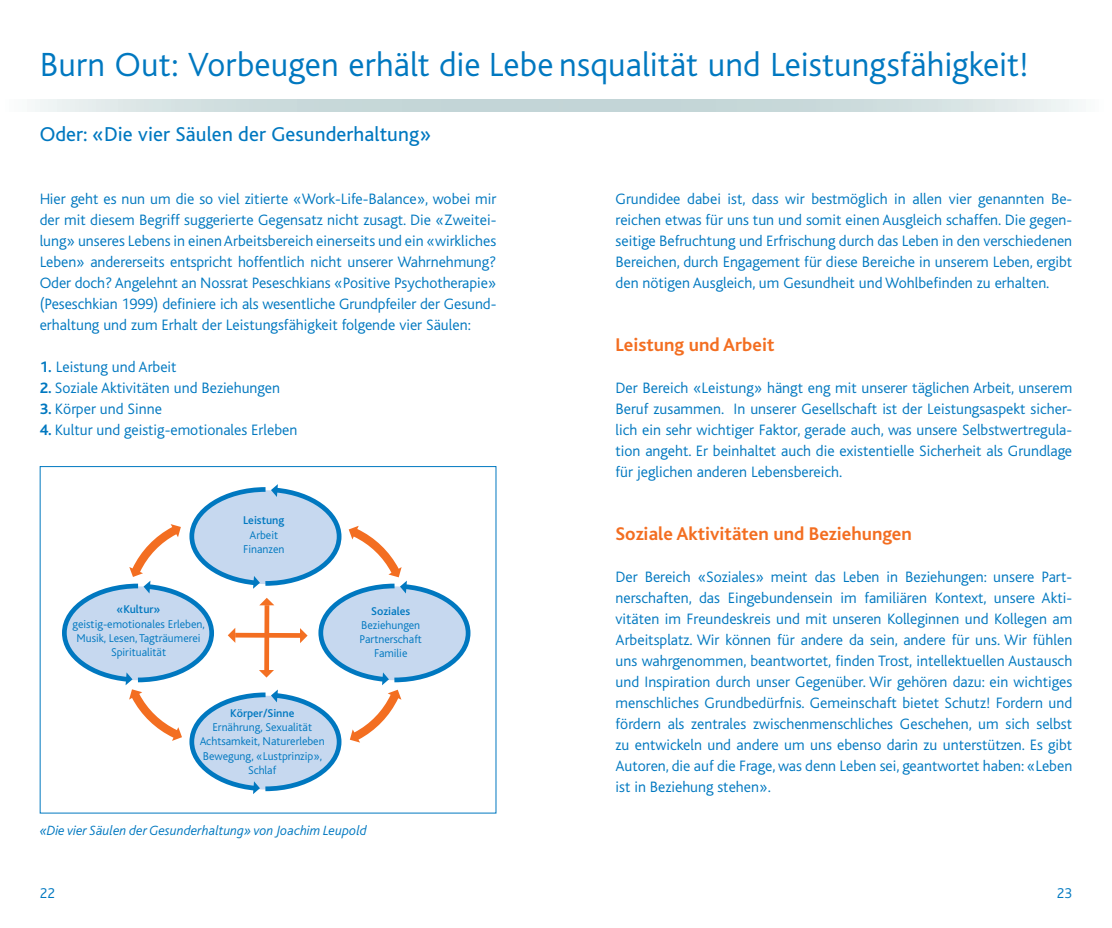
<style>
.page{position:relative;width:1112px;height:928px;background:#fff}
.page>*{position:absolute;margin:0;border:0;box-sizing:border-box;transform-origin:0 0}
.t1{font:300 35px "Bliss";color:#0078c0}
.t2{font:21px "Bliss";letter-spacing:.005em;color:#0078c0}
.t3{font:700 19.25px "Bliss";color:#f36e21}
.t4{font:300 15.75px/21px "Bliss";color:#0078c0;text-align:justify}
.t5{font:300 14.88px "Bliss";color:#0078c0}
.t6{font:italic 300 14px "Bliss";color:#0078c0}
.t7{font:300 11.9px/14.2px "Bliss";color:#0078c0;text-align:center}
.t8{font:500 11.9px "Bliss";color:#0078c0}
.s1{font-weight:700}
</style>
<div class="page">
<svg style="left:35px;top:99px;width:1043px;height:13px"></svg>
<svg style="left:62px;top:484px;width:408px;height:310px"></svg>
<h1 class="t1" style="left:40px;top:46px;width:990px">Burn Out: Vorbeugen erhält die Lebe nsqualität und Leistungsfähigkeit!</h1>
<h2 class="t2" style="left:40px;top:123px;width:393px">Oder: «Die vier Säulen der Gesunderhaltung»</h2>
<p class="t4" style="left:40px;top:189px;width:458px">Hier geht es nun um die so viel zitierte «Work-Life-Balance», wobei mir der mit diesem Begriff suggerierte Gegensatz nicht zusagt. Die «Zweitei&shy;lung» unseres Lebens in einen Arbeitsbereich einerseits und ein «wirkliches Leben» andererseits entspricht hoffentlich nicht unserer Wahrnehmung?<br>Oder doch? Angelehnt an Nossrat Peseschkians «Positive Psychotherapie» (Peseschkian 1999) definiere ich als wesentliche Grundpfeiler der Gesund&shy;erhaltung und zum Erhalt der Leistungsfähigkeit folgende vier Säulen:</p>
<p class="t4" style="left:40px;top:357px;width:138px"><span class="s1">1.</span> Leistung und Arbeit</p>
<p class="t4" style="left:40px;top:378px;width:242px"><span class="s1">2.</span> Soziale Aktivitäten und Beziehungen</p>
<p class="t4" style="left:40px;top:399px;width:124px"><span class="s1">3.</span> Körper und Sinne</p>
<p class="t4" style="left:40px;top:420px;width:259px"><span class="s1">4.</span> Kultur und geistig-emotionales Erleben</p>
<p class="t8" style="left:116px;top:603px;width:45px">«Kultur»</p>
<p class="t7" style="left:73px;top:617px;width:134px">geistig-emotionales Erleben,<br>Musik, Lesen, Tagträumerei<br>Spiritualität</p>
<p class="t8" style="left:243px;top:514px;width:43px">Leistung</p>
<p class="t7" style="left:243px;top:528px;width:43px">Arbeit<br>Finanzen</p>
<p class="t8" style="left:230px;top:707px;width:66px">Körper/Sinne</p>
<p class="t7" style="left:200px;top:720px;width:126px">Ernährung, Sexualität<br>Achtsamkeit, Naturerleben<br>Bewegung, «Lustprinzip»,<br>Schlaf</p>
<p class="t8" style="left:371px;top:604px;width:41px">Soziales</p>
<p class="t7" style="left:359px;top:618px;width:64px">Beziehungen<br>Partnerschaft<br>Familie</p>
<p class="t6" style="left:40px;top:822px;width:328px">«Die vier Säulen der Gesunderhaltung» von Joachim Leupold</p>
<p class="t4" style="left:615px;top:189px;width:458px">Grundidee dabei ist, dass wir bestmöglich in allen vier genannten Be&shy;reichen etwas für uns tun und somit einen Ausgleich schaffen. Die gegen&shy;seitige Befruchtung und Erfrischung durch das Leben in den verschiedenen Bereichen, durch Engagement für diese Bereiche in unserem Leben, ergibt den nötigen Ausgleich, um Gesundheit und Wohlbefinden zu erhalten.</p>
<p class="t3" style="left:615px;top:335px;width:160px">Leistung und Arbeit</p>
<p class="t4" style="left:615px;top:378px;width:458px">Der Bereich «Leistung» hängt eng mit unserer täglichen Arbeit, unserem Beruf zusammen. In unserer Gesellschaft ist der Leistungsaspekt sicher&shy;lich ein sehr wichtiger Faktor, gerade auch, was unsere Selbstwertregula&shy;tion angeht. Er beinhaltet auch die existentielle Sicherheit als Grundlage für jeglichen anderen Lebensbereich.</p>
<p class="t3" style="left:615px;top:524px;width:298px">Soziale Aktivitäten und Beziehungen</p>
<p class="t4" style="left:615px;top:567px;width:458px">Der Bereich «Soziales» meint das Leben in Beziehungen: unsere Part&shy;nerschaften, das Eingebundensein im familiären Kontext, unsere Akti&shy;vitäten im Freundeskreis und mit unseren Kolleginnen und Kollegen am Arbeitsplatz. Wir können für andere da sein, andere für uns. Wir fühlen uns wahrgenommen, beantwortet, finden Trost, intellektuellen Austausch und Inspiration durch unser Gegenüber. Wir gehören dazu: ein wichtiges menschliches Grundbedürfnis. Gemeinschaft bietet Schutz! Fordern und fördern als zentrales zwischenmenschliches Geschehen, um sich selbst zu entwickeln und andere um uns ebenso darin zu unterstützen. Es gibt Autoren, die auf die Frage, was denn Leben sei, geantwortet haben: «Leben ist in Beziehung stehen».</p>
<p class="t5" style="left:40px;top:884px;width:17px">22</p>
<p class="t5" style="left:1056px;top:884px;width:17px">23</p>
</div>
